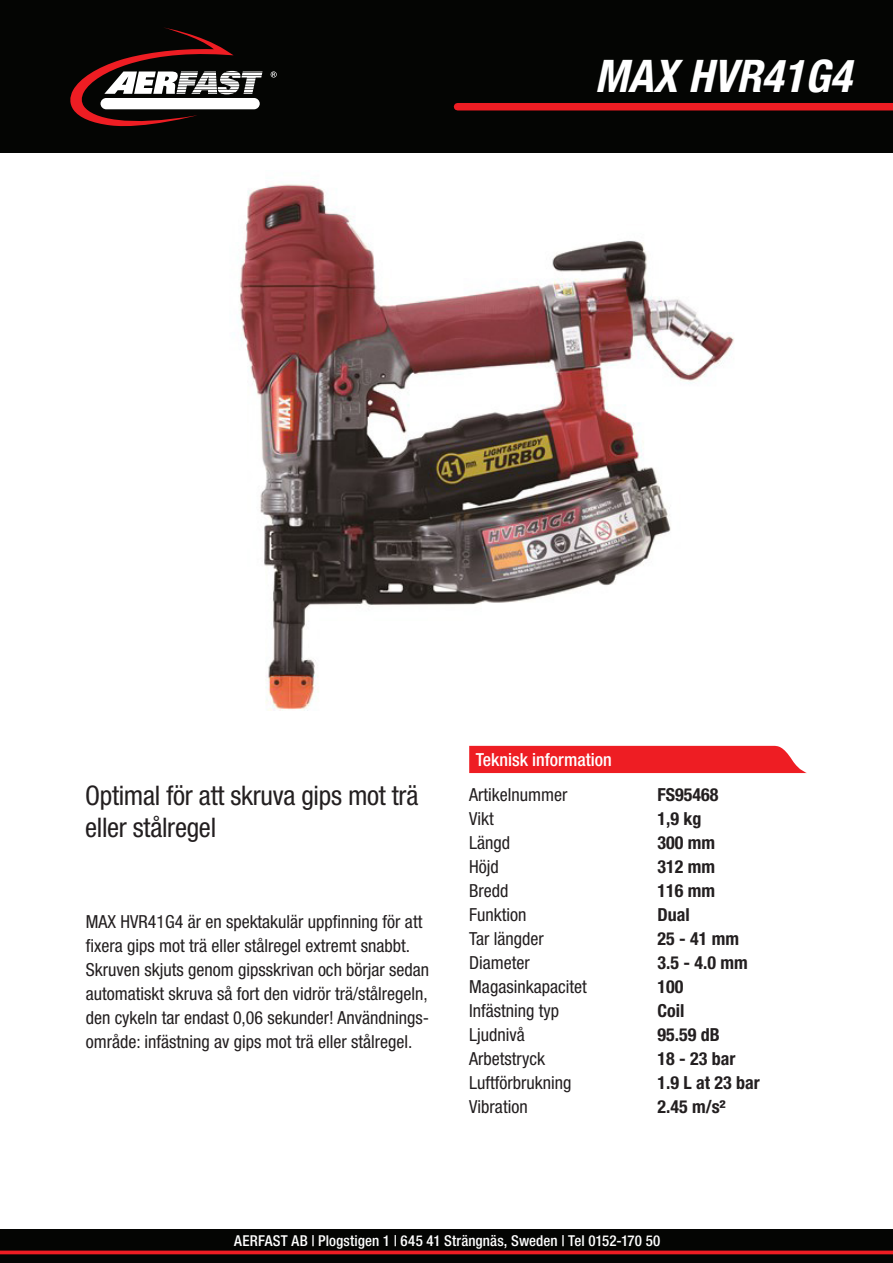
<style>
.page{position:relative;width:893px;height:1263px;background:#fff}
.page>*{position:absolute;margin:0;border:0;box-sizing:border-box;transform-origin:0 0}
.t1{font:italic 700 condensed 45px "Helvetica Neue";color:#fff}
.t2{font:condensed 27px/32.4px "Helvetica Neue";letter-spacing:-.01em;color:#231f20}
.t3{font:condensed 18px/24px "Helvetica Neue";color:#231f20}
.t4{font:700 condensed 18px "Helvetica Neue";color:#231f20}
.TechInfoHeader{font:500 condensed 18px "Helvetica Neue";color:#fff}
.t5{font:500 condensed 15px "Helvetica Neue";letter-spacing:.005em;color:#fff}
</style>
<div class="page">
<div style="left:0;top:1229px;width:893px;height:34px;background:#040503"></div>
<div style="left:0;top:0;width:893px;height:153px;background:#040503"></div>
<svg style="left:70px;top:27px;width:193px;height:100px"></svg>
<div style="left:101px;top:98px;width:159px;height:11px;background:#fff;border-radius:6px"></div>
<svg style="left:271px;top:71px;width:6px;height:7px"></svg>
<div style="left:458px;top:103px;width:435px;height:7px;background:#ee1d23"></div>
<svg style="left:0;top:1250px;width:893px;height:4px;fill:#ee1d23"></svg>
<img style="left:240px;top:184px;width:494px;height:527px">
<div style="left:469px;top:746px;width:338px;height:27px;background:#ee1d23"></div>
<h1 class="t1" style="left:595px;top:49px;width:258px">MAX HVR41G4</h1>
<p class="t2" style="left:85px;top:779px;width:335px">Optimal för att skruva gips mot trä eller stålregel</p>
<p class="t3" style="left:86px;top:910px;width:345px">MAX HVR41G4 är en spektakulär uppfinning för att fixera gips mot trä eller stålregel extremt snabbt.<br>Skruven skjuts genom gipsskrivan och börjar sedan automatiskt skruva så fort den vidrör trä/stålregeln, den cykeln tar endast 0,06 sekunder! Användnings&shy;område: infästning av gips mot trä eller stålregel.</p>
<p class="TechInfoHeader" style="left:476px;top:748px;width:138px">Teknisk information</p>
<p class="t3" style="left:469px;top:782px;width:100px">Artikelnummer</p>
<p class="t4" style="left:657px;top:783px;width:62px">FS95468</p>
<p class="t3" style="left:469px;top:806px;width:26px">Vikt</p>
<p class="t4" style="left:657px;top:807px;width:45px">1,9 kg</p>
<p class="t3" style="left:469px;top:830px;width:42px">Längd</p>
<p class="t4" style="left:657px;top:831px;width:59px">300 mm</p>
<p class="t3" style="left:469px;top:854px;width:31px">Höjd</p>
<p class="t4" style="left:657px;top:855px;width:59px">312 mm</p>
<p class="t3" style="left:469px;top:878px;width:41px">Bredd</p>
<p class="t4" style="left:657px;top:879px;width:59px">116 mm</p>
<p class="t3" style="left:469px;top:902px;width:59px">Funktion</p>
<p class="t4" style="left:657px;top:903px;width:34px">Dual</p>
<p class="t3" style="left:469px;top:926px;width:76px">Tar längder</p>
<p class="t4" style="left:657px;top:927px;width:83px">25 - 41 mm</p>
<p class="t3" style="left:469px;top:950px;width:62px">Diameter</p>
<p class="t4" style="left:657px;top:951px;width:92px">3.5 - 4.0 mm</p>
<p class="t3" style="left:469px;top:974px;width:119px">Magasinkapacitet</p>
<p class="t4" style="left:657px;top:975px;width:27px">100</p>
<p class="t3" style="left:469px;top:998px;width:91px">Infästning typ</p>
<p class="t4" style="left:657px;top:999px;width:28px">Coil</p>
<p class="t3" style="left:469px;top:1022px;width:57px">Ljudnivå</p>
<p class="t4" style="left:657px;top:1023px;width:64px">95.59 dB</p>
<p class="t3" style="left:469px;top:1046px;width:77px">Arbetstryck</p>
<p class="t4" style="left:657px;top:1047px;width:79px">18 - 23 bar</p>
<p class="t3" style="left:469px;top:1070px;width:104px">Luftförbrukning</p>
<p class="t4" style="left:657px;top:1071px;width:104px">1.9 L at 23 bar</p>
<p class="t3" style="left:469px;top:1094px;width:60px">Vibration</p>
<p class="t4" style="left:657px;top:1095px;width:69px">2.45 m/s²</p>
<p class="t5" style="left:234px;top:1231px;width:428px">AERFAST AB | Plogstigen 1 | 645 41 Strängnäs, Sweden | Tel 0152-170 50</p>
</div>
